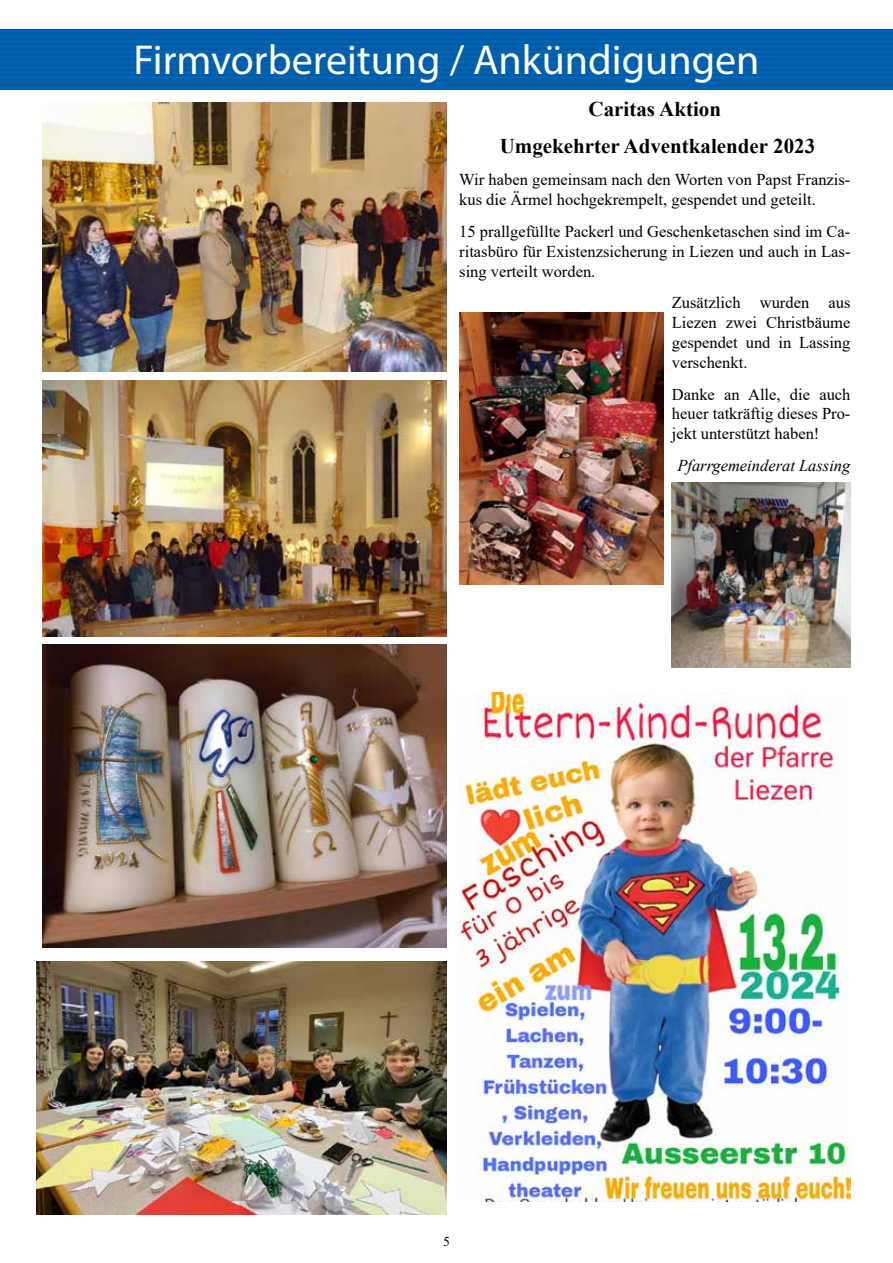
<style>
.page{position:relative;width:893px;height:1263px;background:#fff}
.page>*{position:absolute;margin:0;border:0;box-sizing:border-box;transform-origin:0 0}
.t1{font:42px "Myriad Pro";color:#fff}
.t2{font:700 21px/37.2px "Times New Roman";color:#000;text-align:center}
.t3{font:16.5px/19.8px "Times New Roman";color:#000;text-align:justify}
.t4{font:italic 16.5px "Times New Roman";color:#000}
.t5{font:13.5px "Times New Roman";color:#000}
</style>
<div class="page">
<div style="left:0;top:30px;width:893px;height:59px;background:#005fab"></div>
<img style="left:459px;top:693px;width:391px;height:509px">
<img style="left:43px;top:102px;width:403px;height:269px">
<img style="left:43px;top:644px;width:403px;height:303px">
<img style="left:43px;top:381px;width:403px;height:256px">
<img style="left:36px;top:961px;width:410px;height:254px">
<img style="left:459px;top:313px;width:204px;height:272px">
<img style="left:672px;top:482px;width:178px;height:186px">
<h1 class="t1" style="left:133px;top:34px;width:627px">Firmvorbereitung / Ankündigungen</h1>
<p class="t2" style="left:500px;top:90px;width:317px">Caritas Aktion<br>Umgekehrter Adventkalender 2023</p>
<p class="t3" style="left:459px;top:169px;width:393px">Wir haben gemeinsam nach den Worten von Papst Franzis&shy;kus die Ärmel hochgekrempelt, gespendet und geteilt.</p>
<p class="t3" style="left:459px;top:221px;width:393px">15 prallgefüllte Packerl und Geschenketaschen sind im Ca&shy;ritasbüro für Existenzsicherung in Liezen und auch in Las&shy;sing verteilt worden.</p>
<p class="t3" style="left:672px;top:292px;width:180px">Zusätzlich wurden aus Liezen zwei Christbäume gespendet und in Lassing verschenkt.</p>
<p class="t3" style="left:672px;top:384px;width:180px">Danke an Alle, die auch heuer tatkräftig dieses Pro&shy;jekt unterstützt haben!</p>
<p class="t4" style="left:677px;top:454px;width:175px">Pfarrgemeinderat Lassing</p>
<p class="t5" style="left:443px;top:1232px;width:8px">5</p>
</div>
